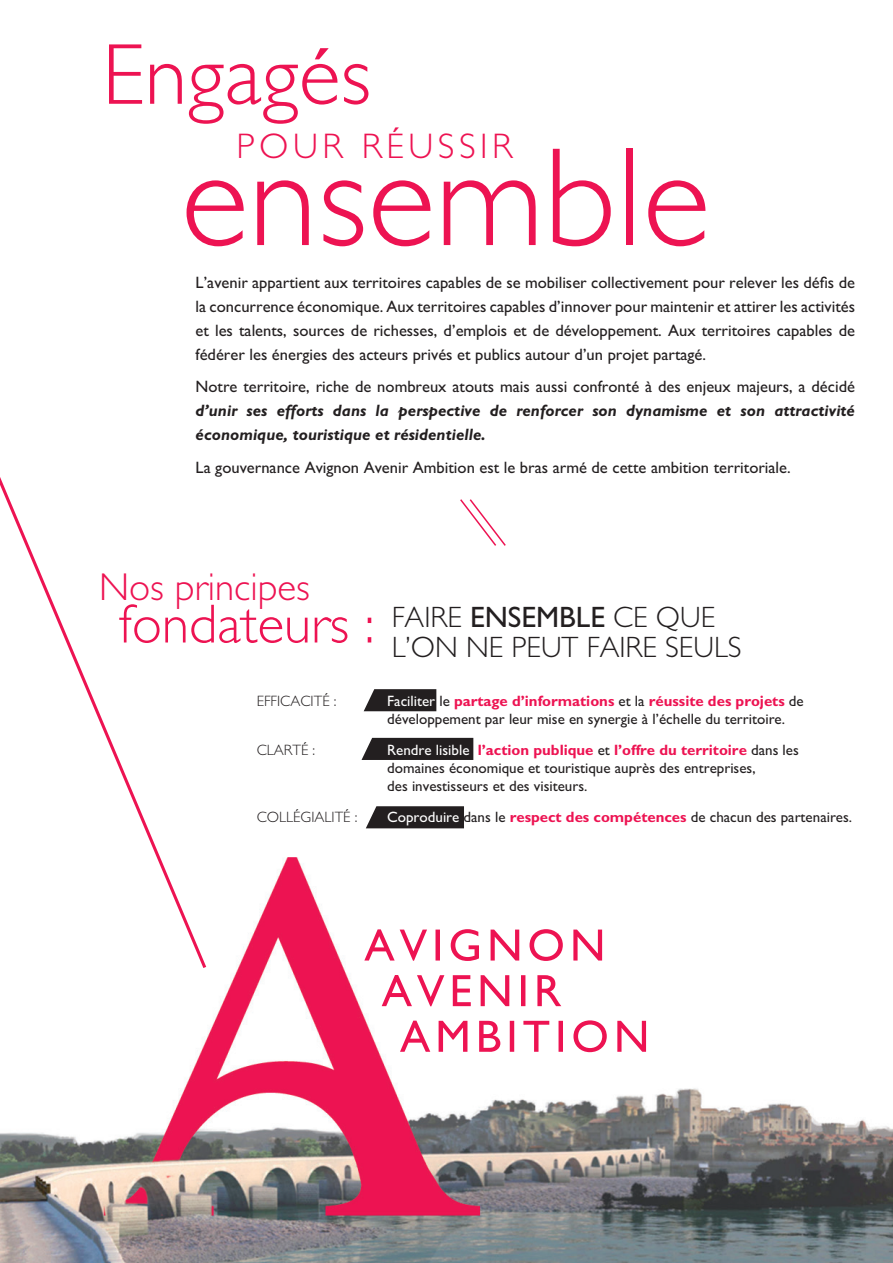
<style>
.page{position:relative;width:893px;height:1263px;background:#fff}
.page>*{position:absolute;margin:0;border:0;box-sizing:border-box;transform-origin:0 0}
.t1{font:300 141.15px "M Gill Sans";color:#ed1352}
.t2{font:300 87px "M Gill Sans";color:#ed1352}
.t3{font:300 55.35px "M Gill Sans";color:#ed1352}
.t4{font:300 39px "M Gill Sans";color:#ed1352}
.t5{font:300 35.7px "M Gill Sans";letter-spacing:.125em;color:#ed1352}
.t6{font:300 29.55px "M Gill Sans";color:#231f20}
.t7{font:16.5px/24px "M Gill Sans";color:#231f20;text-align:justify}
.t8{font:italic 700 16.5px/24px "M Gill Sans";color:#231f20}
.t9{font:15px/18px "M Gill Sans";color:#231f20}
.t10{font:300 15px "M Gill Sans";color:#231f20}
.s1{font-weight:400}
.s2{color:#fff}
.s3{font-weight:700;color:#ed1352}
</style>
<div class="page">
<img style="left:0;top:689px;width:893px;height:574px">
<svg style="left:400px;top:1020px;width:246px;height:32px"></svg>
<svg style="left:382px;top:975px;width:179px;height:31px"></svg>
<svg style="left:364px;top:929px;width:238px;height:32px"></svg>
<svg style="left:460px;top:499px;width:46px;height:47px"></svg>
<svg style="left:0;top:477px;width:209px;height:494px"></svg>
<svg style="left:366px;top:806px;width:98px;height:22px;background:#312d2e"></svg>
<svg style="left:364px;top:689px;width:72px;height:22px;background:#333031"></svg>
<div style="left:361px;top:738px;width:112px;height:22px;background:#231f20"></div>
<h2 class="t2" style="left:102px;top:27px;width:271px">ENGAGÉS</h2>
<h3 class="t5" style="left:237px;top:127px;width:277px">POUR RÉUSSIR</h3>
<h1 class="t1" style="left:181px;top:121px;width:531px">ENSEMBLE</h1>
<p class="t7" style="left:196px;top:271px;width:661px">L’avenir appartient aux territoires capables de se mobiliser collectivement pour relever les défis de la concurrence économique. Aux territoires capables d’innover pour maintenir et attirer les activités et les talents, sources de richesses, d’emplois et de développement. Aux territoires capables de fédérer les énergies des acteurs privés et publics autour d’un projet partagé.</p>
<p class="t7" style="left:196px;top:375px;width:661px">Notre territoire, riche de nombreux atouts mais aussi confronté à des enjeux majeurs, a décidé</p>
<p class="t8" style="left:196px;top:399px;width:661px">d’unir ses efforts dans la perspective de renforcer son dynamisme et son attractivité économique, touristique et résidentielle.</p>
<p class="t7" style="left:196px;top:456px;width:597px">La gouvernance Avignon Avenir Ambition est le bras armé de cette ambition territoriale.</p>
<h3 class="t4" style="left:99px;top:566px;width:212px">NOS PRINCIPES</h3>
<h3 class="t3" style="left:119px;top:594px;width:257px">FONDATEURS :</h3>
<h3 class="t6" style="left:392px;top:601px;width:325px">FAIRE <span class="s1">ENSEMBLE</span> CE QUE</h3>
<h3 class="t6" style="left:392px;top:631px;width:352px">L’ON NE PEUT FAIRE SEULS</h3>
<p class="t10" style="left:257px;top:693px;width:81px">EFFICACITÉ :</p>
<p class="t9" style="left:387px;top:692px;width:418px"><span class="s2">Faciliter</span> le <span class="s3">partage d’informations</span> et la <span class="s3">réussite des projets</span> de développement par leur mise en synergie à l’échelle du territoire.</p>
<p class="t10" style="left:257px;top:742px;width:60px">CLARTÉ :</p>
<p class="t9" style="left:387px;top:741px;width:413px"><span class="s2">Rendre lisible</span> <span class="s3">l’action publique</span> et <span class="s3">l’offre du territoire</span> dans les domaines économique et touristique auprès des entreprises,<br>des investisseurs et des visiteurs.</p>
<p class="t10" style="left:257px;top:808px;width:102px">COLLÉGIALITÉ :</p>
<p class="t9" style="left:387px;top:808px;width:466px"><span class="s2">Coproduire</span> dans le <span class="s3">respect des compétences</span> de chacun des partenaires.</p>
</div>
